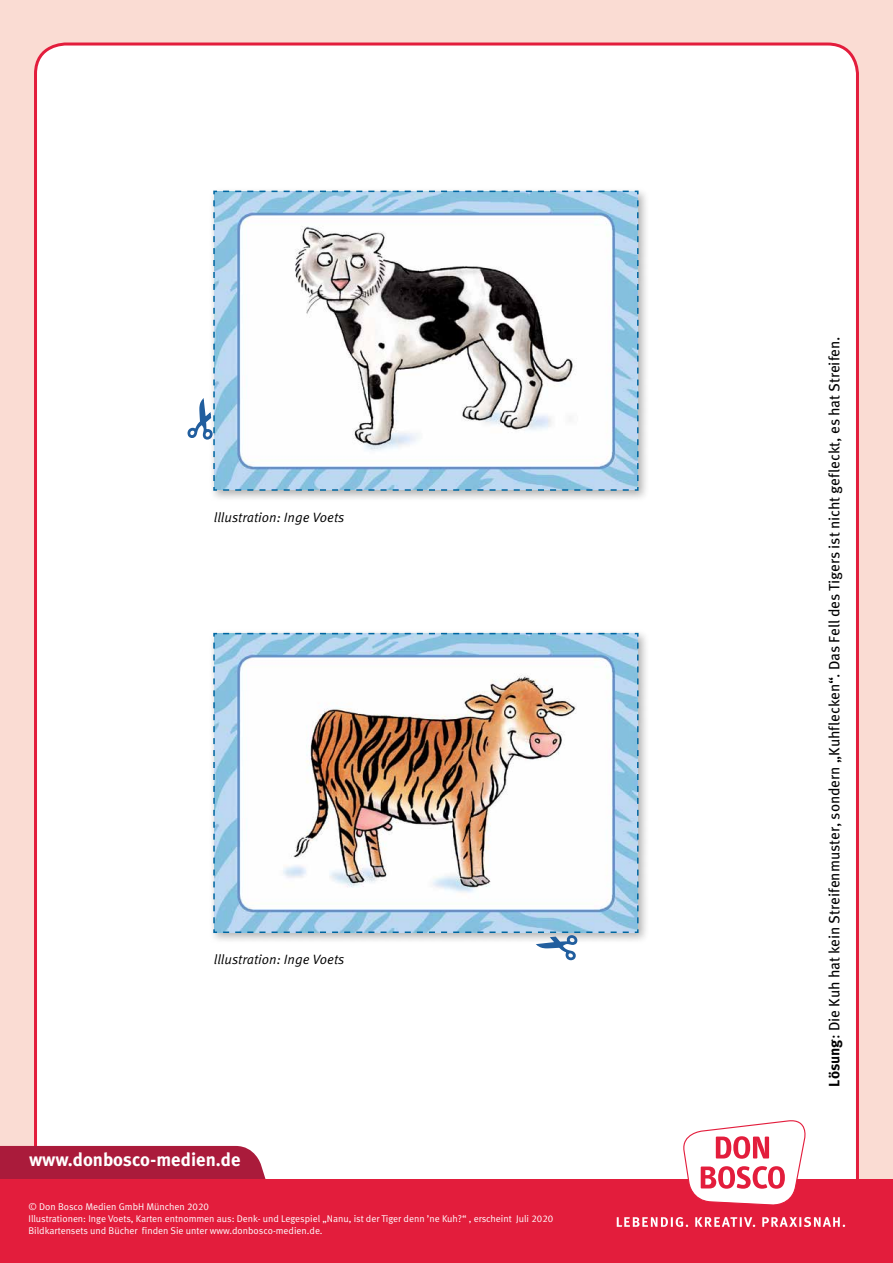
<style>
.page{position:relative;width:893px;height:1263px;background:#fadcd3}
.page>*{position:absolute;margin:0;border:0;box-sizing:border-box;transform-origin:0 0}
.t1{font:700 18.75px "Meta Plus";color:#fff}
.t2{font:15px "Meta OT";color:#000}
.t3{font:13.5px "Meta OT Norm Ita";color:#000}
.t4{font:9.75px/11.7px "Meta Normal LF";color:#fff}
.s1{font-weight:700}
</style>
<div class="page">
<div style="left:36px;top:44px;width:821px;height:1179px;background:#fff;border-radius:30px"></div>
<div style="left:0;top:1146px;width:266px;height:33px;background:#aa1b3b"></div>
<div style="left:0;top:1179px;width:893px;height:84px;background:#e31d3c"></div>
<svg style="left:683px;top:1120px;width:123px;height:85px"></svg>
<svg style="left:617px;top:1217px;width:228px;height:10px"></svg>
<div style="left:209px;top:186px;width:441px;height:316px;background:#000;opacity:.3"></div>
<svg style="left:213px;top:190px;width:426px;height:301px"></svg>
<div style="left:209px;top:628px;width:441px;height:316px;background:#000;opacity:.3"></div>
<img style="left:213px;top:632px;width:426px;height:302px">
<svg style="left:223px;top:931px;width:409px;height:30px"></svg>
<svg style="left:187px;top:200px;width:28px;height:284px"></svg>
<h3 class="t3" style="left:214px;top:509px;width:132px">lllustration: Inge Voets</h3>
<h3 class="t3" style="left:214px;top:952px;width:132px">lllustration: Inge Voets</h3>
<h1 class="t1" style="left:29px;top:1148px;width:213px">www.donbosco-medien.de</h1>
<p class="t4" style="left:28px;top:1201px;width:526px">© Don Bosco Medien GmbH München 2020<br>Illustrationen: Inge Voets, Karten entnommen aus: Denk- und Legespiel „Nanu, ist der Tiger denn ’ne Kuh?“ , erscheint Juli 2020<br>Bildkartensets und Bücher finden Sie unter www.donbosco-medien.de.</p>
<h2 class="t2" style="left:825px;top:1086px;width:751px;rotate:-90deg"><span class="s1">Lösung</span>: Die Kuh hat kein Streifenmuster, sondern „Kuhflecken“. Das Fell des Tigers ist nicht gefleckt, es hat Streifen.</h2>
</div>
